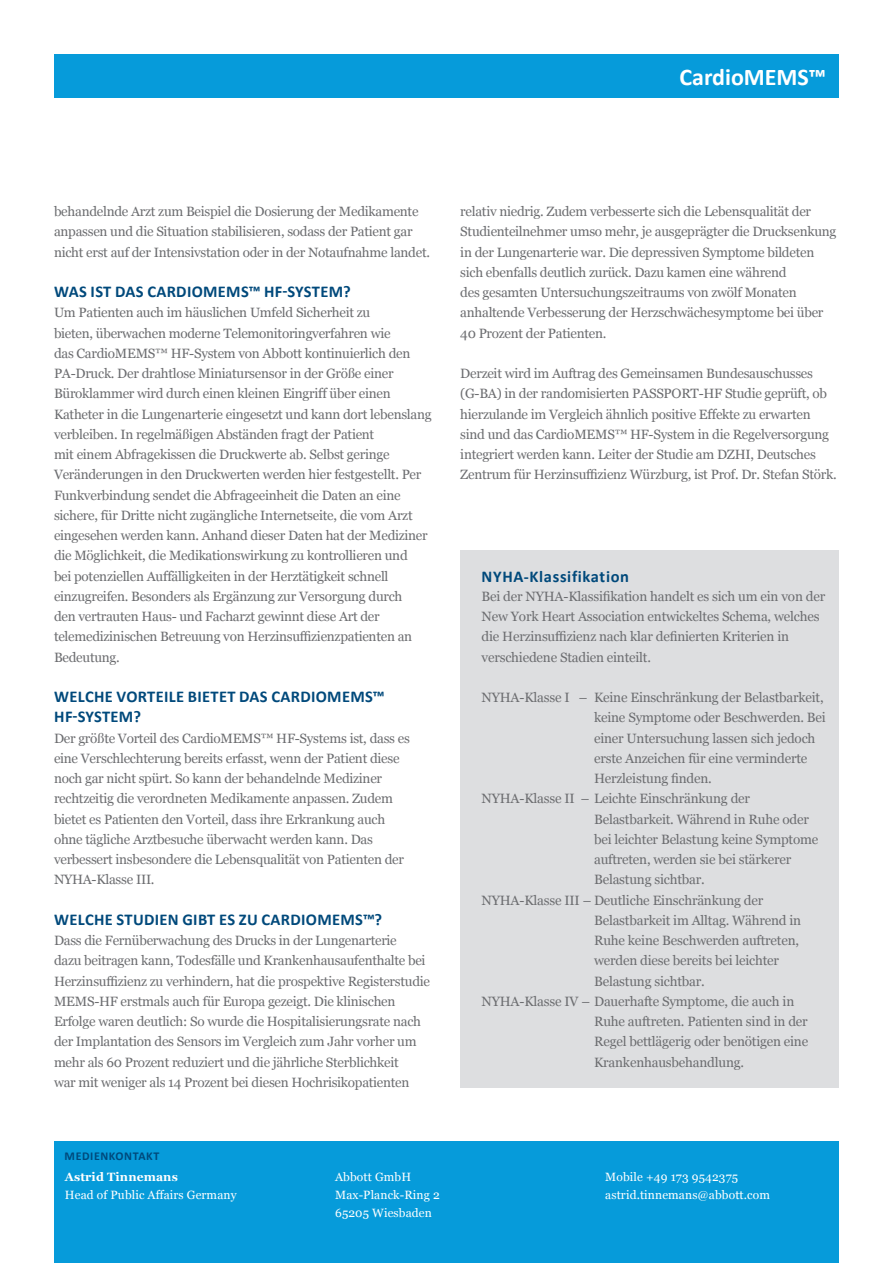
<style>
.page{position:relative;width:893px;height:1263px;background:#fff}
.page>*{position:absolute;margin:0;border:0;box-sizing:border-box;transform-origin:0 0}
.t1{font:700 24px "Calibri";color:#fff}
.t2{font:700 16.5px/20.2px "Calibri";letter-spacing:.02em;color:#00497b}
.t3{font:700 16.5px "Calibri";letter-spacing:.04em;color:#00497b}
.t4{font:13.5px/20.2px "Georgia";letter-spacing:-.02em;color:#6c6d70}
.t5{font:12px/18.3px "Georgia";letter-spacing:.01em;color:#fff}
.t6{font:700 12px "Georgia";letter-spacing:.01em;color:#fff}
.t7{font:700 12px "Calibri";letter-spacing:.05em;color:#00497b}
</style>
<div class="page">
<div style="left:54px;top:54px;width:785px;height:44px;background:#069bda"></div>
<div style="left:54px;top:1142px;width:785px;height:121px;background:#069bda"></div>
<div style="left:460px;top:550px;width:379px;height:538px;background:#dddee0"></div>
<h1 class="t1" style="left:679px;top:62px;width:148px">CardioMEMS™</h1>
<p class="t4" style="left:54px;top:201px;width:378px">behandelnde Arzt zum Beispiel die Dosierung der Medikamente anpassen und die Situation stabilisieren, sodass der Patient gar nicht erst auf der Intensivstation oder in der Notaufnahme landet.</p>
<p class="t2" style="left:54px;top:281px;width:298px">WAS IST DAS CARDIOMEMS™ HF-SYSTEM?</p>
<p class="t4" style="left:54px;top:302px;width:379px">Um Patienten auch im häuslichen Umfeld Sicherheit zu<br>bieten, überwachen moderne Telemonitoringverfahren wie<br>das CardioMEMS™ HF-System von Abbott kontinuierlich den PA-Druck. Der drahtlose Miniatursensor in der Größe einer Büroklammer wird durch einen kleinen Eingriff über einen Katheter in die Lungenarterie eingesetzt und kann dort lebenslang verbleiben. In regelmäßigen Abständen fragt der Patient<br>mit einem Abfragekissen die Druckwerte ab. Selbst geringe Veränderungen in den Druckwerten werden hier festgestellt. Per Funkverbindung sendet die Abfrageeinheit die Daten an eine sichere, für Dritte nicht zugängliche Internetseite, die vom Arzt eingesehen werden kann. Anhand dieser Daten hat der Mediziner die Möglichkeit, die Medikationswirkung zu kontrollieren und<br>bei potenziellen Auffälligkeiten in der Herztätigkeit schnell einzugreifen. Besonders als Ergänzung zur Versorgung durch<br>den vertrauten Haus- und Facharzt gewinnt diese Art der telemedizinischen Betreuung von Herzinsuffizienzpatienten an Bedeutung.</p>
<p class="t2" style="left:54px;top:686px;width:332px">WELCHE VORTEILE BIETET DAS CARDIOMEMS™<br>HF-SYSTEM?</p>
<p class="t4" style="left:54px;top:727px;width:357px">Der größte Vorteil des CardioMEMS™ HF-Systems ist, dass es eine Verschlechterung bereits erfasst, wenn der Patient diese noch gar nicht spürt. So kann der behandelnde Mediziner rechtzeitig die verordneten Medikamente anpassen. Zudem bietet es Patienten den Vorteil, dass ihre Erkrankung auch ohne tägliche Arztbesuche überwacht werden kann. Das verbessert insbesondere die Lebensqualität von Patienten der NYHA-Klasse III.</p>
<p class="t2" style="left:54px;top:909px;width:329px">WELCHE STUDIEN GIBT ES ZU CARDIOMEMS™?</p>
<p class="t4" style="left:54px;top:930px;width:378px">Dass die Fernüberwachung des Drucks in der Lungenarterie<br>dazu beitragen kann, Todesfälle und Krankenhausaufenthalte bei Herzinsuffizienz zu verhindern, hat die prospektive Registerstudie MEMS-HF erstmals auch für Europa gezeigt. Die klinischen Erfolge waren deutlich: So wurde die Hospitalisierungsrate nach der Implantation des Sensors im Vergleich zum Jahr vorher um mehr als 60 Prozent reduziert und die jährliche Sterblichkeit<br>war mit weniger als 14 Prozent bei diesen Hochrisikopatienten</p>
<p class="t7" style="left:65px;top:1149px;width:96px">MEDIENKONTAKT</p>
<p class="t4" style="left:460px;top:201px;width:378px">relativ niedrig. Zudem verbesserte sich die Lebensqualität der Studienteilnehmer umso mehr, je ausgeprägter die Drucksenkung in der Lungenarterie war. Die depressiven Symptome bildeten sich ebenfalls deutlich zurück. Dazu kamen eine während<br>des gesamten Untersuchungszeitraums von zwölf Monaten anhaltende Verbesserung der Herzschwächesymptome bei über 40 Prozent der Patienten.</p>
<p class="t4" style="left:460px;top:363px;width:378px">Derzeit wird im Auftrag des Gemeinsamen Bundesauschusses (G-BA) in der randomisierten PASSPORT-HF Studie geprüft, ob hierzulande im Vergleich ähnlich positive Effekte zu erwarten sind und das CardioMEMS™ HF-System in die Regelversorgung integriert werden kann. Leiter der Studie am DZHI, Deutsches Zentrum für Herzinsuffizienz Würzburg, ist Prof. Dr. Stefan Störk.</p>
<p class="t3" style="left:482px;top:566px;width:149px">NYHA-Klassifikation</p>
<p class="t4" style="left:482px;top:585px;width:345px">Bei der NYHA-Klassifikation handelt es sich um ein von der New York Heart Association entwickeltes Schema, welches die Herzinsuffizienz nach klar definierten Kriterien in verschiedene Stadien einteilt.</p>
<p class="t4" style="left:482px;top:687px;width:344px">NYHA-Klasse I – Keine Einschränkung der Belastbarkeit,</p>
<p class="t4" style="left:594px;top:707px;width:233px">keine Symptome oder Beschwerden. Bei</p>
<p class="t4" style="left:594px;top:727px;width:223px">einer Untersuchung lassen sich jedoch</p>
<p class="t4" style="left:594px;top:747px;width:215px">erste Anzeichen für eine verminderte</p>
<p class="t4" style="left:594px;top:768px;width:119px">Herzleistung finden.</p>
<p class="t4" style="left:482px;top:788px;width:270px">NYHA-Klasse II – Leichte Einschränkung der</p>
<p class="t4" style="left:594px;top:808px;width:216px">Belastbarkeit. Während in Ruhe oder</p>
<p class="t4" style="left:594px;top:828px;width:226px">bei leichter Belastung keine Symptome</p>
<p class="t4" style="left:594px;top:849px;width:199px">auftreten, werden sie bei stärkerer</p>
<p class="t4" style="left:594px;top:869px;width:112px">Belastung sichtbar.</p>
<p class="t4" style="left:482px;top:889px;width:283px">NYHA-Klasse III – Deutliche Einschränkung der</p>
<p class="t4" style="left:594px;top:909px;width:209px">Belastbarkeit im Alltag. Während in</p>
<p class="t4" style="left:594px;top:930px;width:206px">Ruhe keine Beschwerden auftreten,</p>
<p class="t4" style="left:594px;top:950px;width:187px">werden diese bereits bei leichter</p>
<p class="t4" style="left:594px;top:970px;width:112px">Belastung sichtbar.</p>
<p class="t4" style="left:482px;top:990px;width:314px">NYHA-Klasse IV – Dauerhafte Symptome, die auch in</p>
<p class="t4" style="left:594px;top:1011px;width:215px">Ruhe auftreten. Patienten sind in der</p>
<p class="t4" style="left:594px;top:1031px;width:216px">Regel bettlägerig oder benötigen eine</p>
<p class="t4" style="left:594px;top:1051px;width:152px">Krankenhausbehandlung.</p>
<p class="t6" style="left:65px;top:1167px;width:114px">Astrid Tinnemans</p>
<p class="t5" style="left:65px;top:1185px;width:173px">Head of Public Affairs Germany</p>
<p class="t5" style="left:335px;top:1167px;width:106px">Abbott GmbH<br>Max-Planck-Ring 2<br>65205 Wiesbaden</p>
<p class="t5" style="left:605px;top:1167px;width:166px">Mobile +49 173 9542375 astrid.tinnemans@abbott.com</p>
</div>
